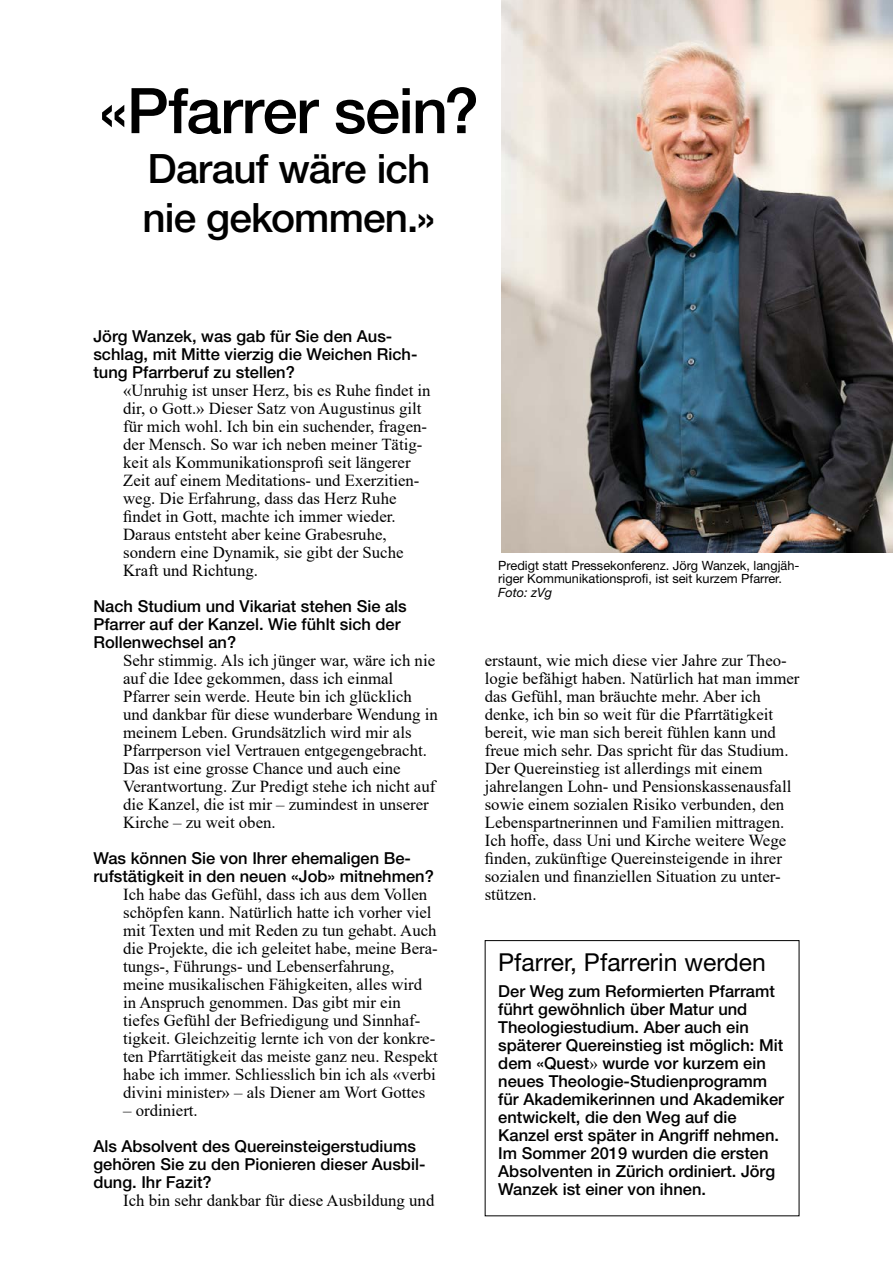
<style>
.page{position:relative;width:893px;height:1263px;background:#fff}
.page>*{position:absolute;margin:0;border:0;box-sizing:border-box;transform-origin:0 0}
.t1{font:500 63px "Helvetica Neue LT Pro";letter-spacing:-.025em;color:#000}
.t2{font:500 40.5px/49.5px "Helvetica Neue LT Pro";letter-spacing:-.02em;color:#000}
.t3{font:24.75px "Helvetica Neue LT Pro";color:#000}
.t4{font:16.8px/18px "Times New Roman";color:#000}
.t5{font:500 16.5px/18px "Helvetica Neue LT Pro";color:#000}
.t6{font:12.75px/13.6px "Helvetica Neue LT Pro";color:#000}
.t7{font:italic 12.75px "Helvetica Neue LT Pro";color:#000}
.s1{font-family:"Times New Roman";font-weight:400;font-size:16.8px}
</style>
<div class="page">
<img style="left:501px;top:0;width:392px;height:553px">
<h1 class="t1" style="left:99px;top:73px;width:382px">«Pfarrer sein?</h1>
<h2 class="t2" style="left:143px;top:143px;width:294px">Darauf wäre ich nie gekommen.»</h2>
<p class="t5" style="left:93px;top:327px;width:326px">Jörg Wanzek, was gab für Sie den Aus&shy;schlag, mit Mitte vierzig die Weichen Rich&shy;tung Pfarrberuf zu stellen?</p>
<p class="t4" style="left:123px;top:381px;width:309px">«Unruhig ist unser Herz, bis es Ruhe findet in dir, o Gott.» Dieser Satz von Augustinus gilt für mich wohl. Ich bin ein suchender, fragen&shy;der Mensch. So war ich neben meiner Tätig&shy;keit als Kommunikationsprofi seit längerer Zeit auf einem Meditations- und Exerzitien&shy;weg. Die Erfahrung, dass das Herz Ruhe findet in Gott, machte ich immer wieder.<br>Daraus entsteht aber keine Grabesruhe, sondern eine Dynamik, sie gibt der Suche Kraft und Richtung.</p>
<p class="t5" style="left:93px;top:597px;width:315px">Nach Studium und Vikariat stehen Sie als<br>Pfarrer auf der Kanzel. Wie fühlt sich der<br>Rollenwechsel an?</p>
<p class="t4" style="left:123px;top:651px;width:316px">Sehr stimmig. Als ich jünger war, wäre ich nie auf die Idee gekommen, dass ich einmal Pfarrer sein werde. Heute bin ich glücklich und dankbar für diese wunderbare Wendung in meinem Leben. Grundsätzlich wird mir als Pfarrperson viel Vertrauen entgegengebracht.<br>Das ist eine grosse Chance und auch eine Verantwortung. Zur Predigt stehe ich nicht auf die Kanzel, die ist mir – zumindest in unserer Kirche – zu weit oben.</p>
<p class="t5" style="left:93px;top:849px;width:342px">Was können Sie von Ihrer ehemaligen Be&shy;rufstätigkeit in den neuen «Job» mitnehmen?</p>
<p class="t4" style="left:123px;top:885px;width:316px">Ich habe das Gefühl, dass ich aus dem Vollen schöpfen kann. Natürlich hatte ich vorher viel mit Texten und mit Reden zu tun gehabt. Auch die Projekte, die ich geleitet habe, meine Bera&shy;tungs-, Führungs- und Lebenserfahrung, meine musikalischen Fähigkeiten, alles wird in Anspruch genommen. Das gibt mir ein tiefes Gefühl der Befriedigung und Sinnhaf&shy;tigkeit. Gleichzeitig lernte ich von der konkre&shy;ten Pfarrtätigkeit das meiste ganz neu. Respekt habe ich immer. Schliesslich bin ich als «verbi divini minister» – als Diener am Wort Gottes</p>
<p class="t4" style="left:123px;top:1101px;width:76px">– ordiniert.</p>
<p class="t5" style="left:93px;top:1137px;width:333px">Als Absolvent des Quereinsteigerstudiums gehören Sie zu den Pionieren dieser Ausbil&shy;dung. Ihr Fazit?</p>
<p class="t4" style="left:123px;top:1191px;width:313px">Ich bin sehr dankbar für diese Ausbildung und</p>
<p class="t6" style="left:498px;top:558px;width:303px">Predigt statt Pressekonferenz. Jörg Wanzek, langjäh&shy;riger Kommunikationsprofi, ist seit kurzem Pfarrer.</p>
<p class="t7" style="left:498px;top:584px;width:55px">Foto: zVg</p>
<p class="t4" style="left:485px;top:651px;width:316px">erstaunt, wie mich diese vier Jahre zur Theo&shy;logie befähigt haben. Natürlich hat man immer das Gefühl, man bräuchte mehr. Aber ich denke, ich bin so weit für die Pfarrtätigkeit bereit, wie man sich bereit fühlen kann und freue mich sehr. Das spricht für das Studium.<br>Der Quereinstieg ist allerdings mit einem jahrelangen Lohn- und Pensionskassenausfall sowie einem sozialen Risiko verbunden, den Lebenspartnerinnen und Familien mittragen.<br>Ich hoffe, dass Uni und Kirche weitere Wege finden, zukünftige Quereinsteigende in ihrer sozialen und finanziellen Situation zu unter&shy;stützen.</p>
<h3 class="t3" style="left:498px;top:947px;width:269px">Pfarrer, Pfarrerin werden</h3>
<p class="t5" style="left:498px;top:982px;width:287px">Der Weg zum Reformierten Pfarramt führt gewöhnlich über Matur und Theologiestudium. Aber auch ein späterer Quereinstieg ist möglich: Mit dem «Quest<span class="s1">»</span> wurde vor kurzem ein neues Theologie-Studienprogramm für Akademikerinnen und Akademiker entwickelt, die den Weg auf die Kanzel erst später in Angriff nehmen.<br>Im Sommer 2019 wurden die ersten Absolventen in Zürich ordiniert. Jörg Wanzek ist einer von ihnen.</p>
</div>
